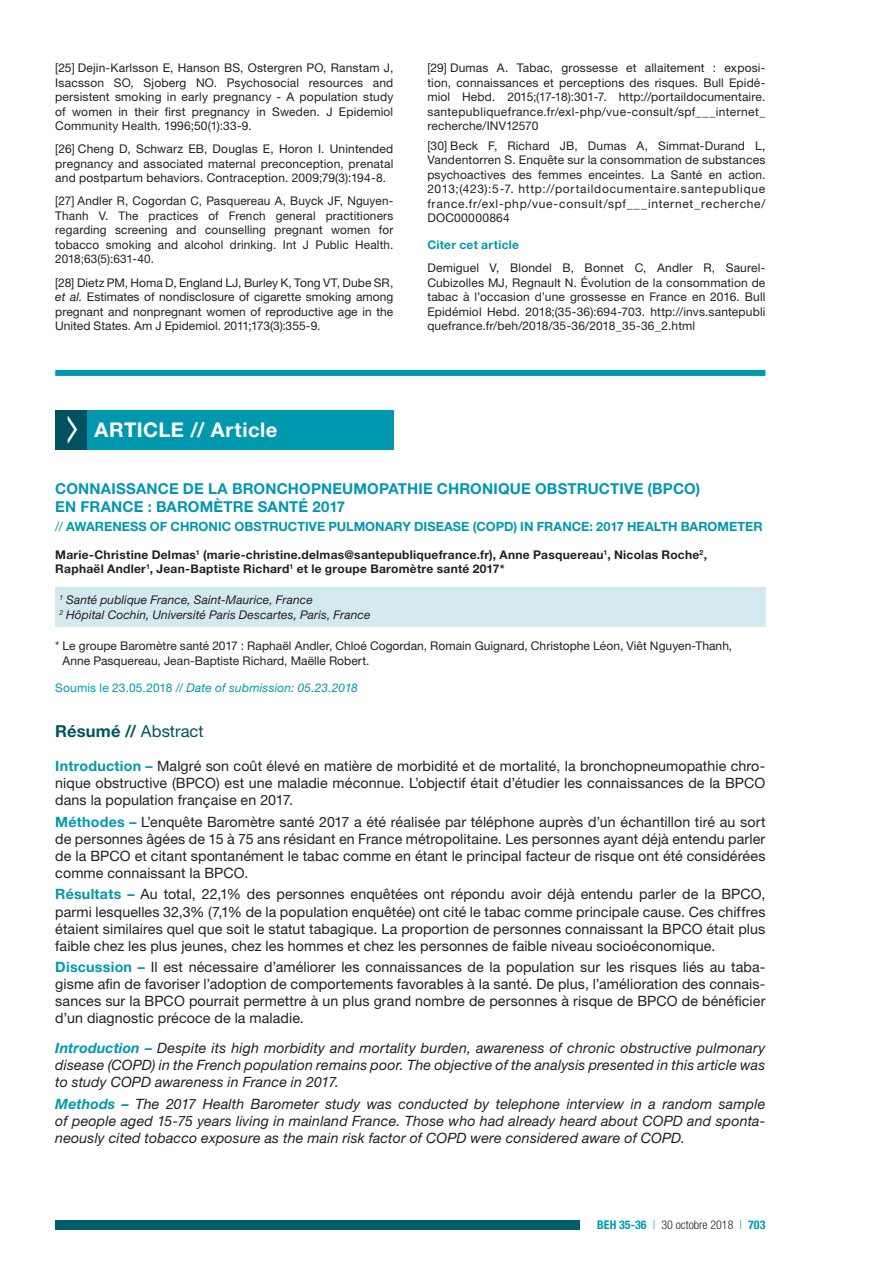
<style>
.page{position:relative;width:893px;height:1263px;background:#fff}
.page>*{position:absolute;margin:0;border:0;box-sizing:border-box;transform-origin:0 0}
.t1{font:700 20.25px "Helvetica Neue LT Std";letter-spacing:.025em;color:#fff}
.t2{font:700 16.5px "Helvetica Neue LT Std";letter-spacing:.01em;color:#005260}
.t3{font:700 15px/18px "Helvetica Neue LT Std";letter-spacing:.01em;color:#0098af}
.t4{font:14.25px/17.1px "Helvetica Neue LT Std";letter-spacing:.005em;color:#231f20;text-align:justify}
.t5{font:italic 14.25px/17.1px "Helvetica Neue LT Std";letter-spacing:.01em;color:#231f20;text-align:justify}
.t6{font:700 12.75px "Helvetica Neue LT Std";color:#0098af}
.t7{font:12px/14.4px "Helvetica Neue LT Std";letter-spacing:.01em;color:#231f20;text-align:justify}
.t8{font:700 12px/14.4px "Helvetica Neue LT Std";letter-spacing:.025em;color:#231f20}
.t9{font:italic 12px/14.4px "Helvetica Neue LT Std";letter-spacing:.005em;color:#231f20}
.t10{font:italic 12px "Helvetica Neue LT Std";letter-spacing:.015em;color:#0098af}
.t11{font:300 condensed 12px "Helvetica Neue LT Std";color:#231f20}
.t12{font:700 12px "Helvetica Neue LT Std";letter-spacing:.025em;color:#0098af}
.s1{font-style:italic}
.s2{font-weight:400}
.s3{font-style:normal}
.s4{font-weight:700;color:#0098af}
.s5{color:#0098af}
</style>
<div class="page">
<div style="left:55px;top:1220px;width:596px;height:10px;background:#005d6c"></div>
<div style="left:580px;top:1219px;width:203px;height:12px;background:#fff"></div>
<div style="left:87px;top:410px;width:306px;height:40px;background:#0098af"></div>
<div style="left:55px;top:587px;width:710px;height:40px;background:#d2eaef"></div>
<div style="left:55px;top:370px;width:710px;height:6px;background:#0098af"></div>
<div style="left:55px;top:410px;width:32px;height:40px;background:#005260"></div>
<p class="t7" style="left:55px;top:61px;width:340px">[25] Dejin-Karlsson E, Hanson BS, Ostergren PO, Ranstam J, Isacsson SO, Sjoberg NO. Psychosocial resources and persistent smoking in early pregnancy - A population study of women in their first pregnancy in Sweden. J Epidemiol Community Health. 1996;50(1):33-9.</p>
<p class="t7" style="left:55px;top:142px;width:340px">[26] Cheng D, Schwarz EB, Douglas E, Horon I. Unintended pregnancy and associated maternal preconception, prenatal and postpartum behaviors. Contraception. 2009;79(3):194-8.</p>
<p class="t7" style="left:55px;top:194px;width:340px">[27] Andler R, Cogordan C, Pasquereau A, Buyck JF, Nguyen-Thanh V. The practices of French general practitioners regarding screening and counselling pregnant women for tobacco smoking and alcohol drinking. Int J Public Health.<br>2018;63(5):631-40.</p>
<p class="t7" style="left:55px;top:275px;width:340px">[28] Dietz PM, Homa D, England LJ, Burley K, Tong VT, Dube SR, <span class="s1">et al.</span> Estimates of nondisclosure of cigarette smoking among pregnant and nonpregnant women of reproductive age in the United States. Am J Epidemiol. 2011;173(3):355-9.</p>
<p class="t7" style="left:427px;top:61px;width:340px">[29] Dumas A. Tabac, grossesse et allaitement : exposi&shy;tion, connaissances et perceptions des risques. Bull Epidé&shy;miol Hebd. 2015;(17-18):301-7. http://portaildocumentaire. santepubliquefrance.fr/exl-php/vue-consult/spf___internet_ recherche/INV12570</p>
<p class="t7" style="left:427px;top:138px;width:340px">[30] Beck F, Richard JB, Dumas A, Simmat-Durand L, Vandentorren S. Enquête sur la consommation de substances psychoactives des femmes enceintes. La Santé en action.<br>2013;(423):5-7. http://portaildocumentaire.santepublique france.fr/exl-php/vue-consult/spf___internet_recherche/ DOC00000864</p>
<p class="t12" style="left:427px;top:238px;width:93px">Citer cet article</p>
<p class="t7" style="left:427px;top:261px;width:340px">Demiguel V, Blondel B, Bonnet C, Andler R, Saurel-Cubizolles MJ, Regnault N. Évolution de la consommation de tabac à l’occasion d’une grossesse en France en 2016. Bull Epidémiol Hebd. 2018;(35-36):694-703. http://invs.santepubli quefrance.fr/beh/2018/35-36/2018_35-36_2.html</p>
<h1 class="t1" style="left:95px;top:417px;width:184px">ARTICLE // Article</h1>
<p class="t3" style="left:55px;top:479px;width:647px">CONNAISSANCE DE LA BRONCHOPNEUMOPATHIE CHRONIQUE OBSTRUCTIVE (BPCO)<br>EN FRANCE : BAROMÈTRE SANTÉ 2017</p>
<p class="t6" style="left:55px;top:519px;width:709px"><span class="s2">//</span> AWARENESS OF CHRONIC OBSTRUCTIVE PULMONARY DISEASE (COPD) IN FRANCE: 2017 HEALTH BAROMETER</p>
<p class="t8" style="left:55px;top:547px;width:653px">Marie-Christine Delmas<sup>1</sup> (marie-christine.delmas@santepubliquefrance.fr), Anne Pasquereau<sup>1</sup>, Nicolas Roche<sup>2</sup>,<br>Raphaël Andler<sup>1</sup>, Jean-Baptiste Richard<sup>1</sup> et le groupe Baromètre santé 2017*</p>
<p class="t9" style="left:60px;top:593px;width:312px"><sup>1</sup> Santé publique France, Saint-Maurice, France<br><sup>2</sup> Hôpital Cochin, Université Paris Descartes, Paris, France</p>
<p class="t7" style="left:62px;top:639px;width:671px;text-indent:-7px">* Le groupe Baromètre santé 2017 : Raphaël Andler, Chloé Cogordan, Romain Guignard, Christophe Léon, Viêt Nguyen-Thanh,<br>Anne Pasquereau, Jean-Baptiste Richard, Maëlle Robert.</p>
<p class="t10" style="left:55px;top:680px;width:304px"><span class="s3">Soumis le 23.05.2018 //</span> Date of submission: 05.23.2018</p>
<h2 class="t2" style="left:55px;top:721px;width:150px">Résumé // <span class="s2">Abstract</span></h2>
<p class="t4" style="left:55px;top:757px;width:712px"><span class="s4">Introduction –</span> Malgré son coût élevé en matière de morbidité et de mortalité, la bronchopneumopathie chro&shy;nique obstructive (BPCO) est une maladie méconnue. L’objectif était d’étudier les connaissances de la BPCO dans la population française en 2017.</p>
<p class="t4" style="left:55px;top:813px;width:712px"><span class="s4">Méthodes –</span> L’enquête Baromètre santé 2017 a été réalisée par téléphone auprès d’un échantillon tiré au sort de personnes âgées de 15 à 75 ans résidant en France métropolitaine. Les personnes ayant déjà entendu parler de la BPCO et citant spontanément le tabac comme en étant le principal facteur de risque ont été considérées comme connaissant la BPCO.</p>
<p class="t4" style="left:55px;top:885px;width:712px"><span class="s4">Résultats –</span> Au total, 22,1% des personnes enquêtées ont répondu avoir déjà entendu parler de la BPCO, parmi lesquelles 32,3% (7,1% de la population enquêtée) ont cité le tabac comme principale cause. Ces chiffres étaient similaires quel que soit le statut tabagique. La proportion de personnes connaissant la BPCO était plus faible chez les plus jeunes, chez les hommes et chez les personnes de faible niveau socioéconomique.</p>
<p class="t4" style="left:55px;top:958px;width:712px"><span class="s4">Discussion –</span> Il est nécessaire d’améliorer les connaissances de la population sur les risques liés au taba&shy;gisme afin de favoriser l’adoption de comportements favorables à la santé. De plus, l’amélioration des connais&shy;sances sur la BPCO pourrait permettre à un plus grand nombre de personnes à risque de BPCO de bénéficier d’un diagnostic précoce de la maladie.</p>
<p class="t5" style="left:55px;top:1039px;width:712px"><span class="s4">Introduction –</span> Despite its high morbidity and mortality burden, awareness of chronic obstructive pulmonary disease (COPD) in the French population remains poor. The objective of the analysis presented in this article was to study COPD awareness in France in 2017.</p>
<p class="t5" style="left:55px;top:1095px;width:712px"><span class="s4">Methods –</span> The 2017 Health Barometer study was conducted by telephone interview in a random sample of people aged 15-75 years living in mainland France. Those who had already heard about COPD and sponta&shy;neously cited tobacco exposure as the main risk factor of COPD were considered aware of COPD.</p>
<p class="t11" style="left:597px;top:1218px;width:170px"><span class="s4">BEH 35-36</span> <span class="s5">|</span> 30 octobre 2018 <span class="s5">|</span> <span class="s4">703</span></p>
</div>
